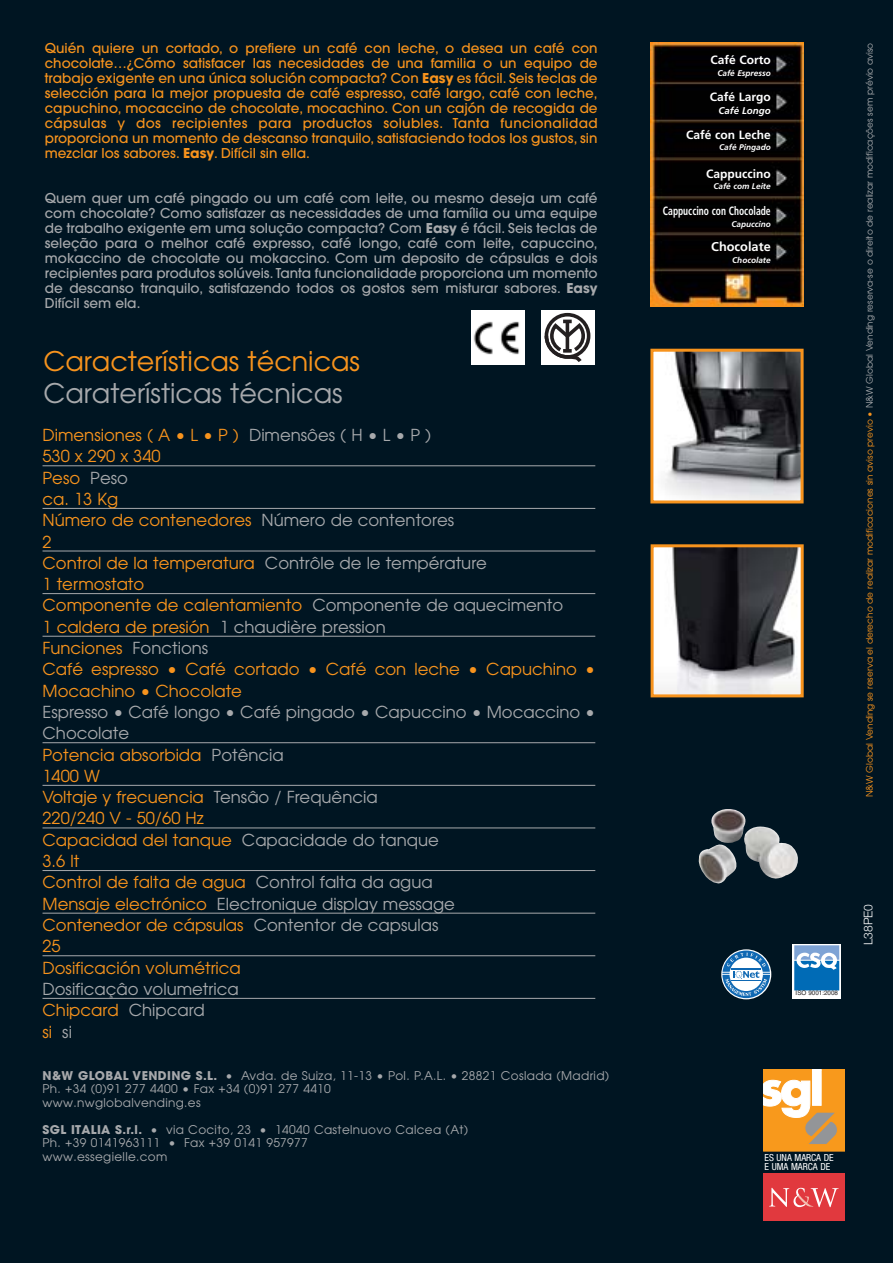
<style>
.page{position:relative;width:893px;height:1263px;background:#001522}
.page>*{position:absolute;margin:0;border:0;box-sizing:border-box;transform-origin:0 0}
.t1{font:27px "Avant Garde";color:#f7931d}
.t2{font:27px "Avant Garde";color:#a7a9ac}
.t3{font:16.5px/21.3px "Avant Garde";color:#a7a9ac}
.t4{font:16.5px/21.3px "Avant Garde";color:#f7931d}
.t5{font:500 13.5px/15px "Avant Garde";color:#f7931d;text-align:justify}
.t6{font:500 13.5px/15px "Avant Garde";color:#a7a9ac;text-align:justify}
.t7{font:700 12.75px "Frutiger";color:#fff}
.t8{font:12px/13.5px "Avant Garde";letter-spacing:.03em;color:#a7a9ac}
.t9{font:700 12px "Frutiger";color:#fff}
.t10{font:700 condensed 12px "Frutiger";color:#fff;scale:.8 1}
.t11{font:300 12px "Helvetica Neue";color:#fff}
.t12{font:condensed 9.75px/9px "Helvetica Neue";color:#fff}
.t13{font:italic 700 9.75px "Frutiger";color:#fff}
.t14{font:9px "Avant Garde";color:#f7931d}
.t15{font:italic 700 8.25px "Frutiger";color:#fff}
.t16{font:6.3px "Helvetica";color:#231f20}
.s1{font-weight:700}
.s2{color:#a7a9ac}
.s3{color:#f7931d}
</style>
<div class="page">
<hr style="left:43px;top:465px;width:552px;height:1px;background:#a7a9ac">
<hr style="left:43px;top:508px;width:552px;height:1px;background:#a7a9ac">
<hr style="left:43px;top:551px;width:552px;height:1px;background:#a7a9ac">
<hr style="left:43px;top:593px;width:552px;height:1px;background:#a7a9ac">
<hr style="left:43px;top:636px;width:552px;height:1px;background:#a7a9ac">
<hr style="left:43px;top:742px;width:552px;height:1px;background:#a7a9ac">
<hr style="left:43px;top:785px;width:552px;height:1px;background:#a7a9ac">
<hr style="left:43px;top:828px;width:552px;height:1px;background:#a7a9ac">
<hr style="left:43px;top:870px;width:552px;height:1px;background:#a7a9ac">
<hr style="left:43px;top:913px;width:552px;height:1px;background:#a7a9ac">
<hr style="left:43px;top:955px;width:552px;height:1px;background:#a7a9ac">
<hr style="left:43px;top:998px;width:552px;height:1px;background:#a7a9ac">
<img style="left:472px;top:311px;width:52px;height:54px">
<div style="left:541px;top:310px;width:53px;height:54px;background:#fff"></div>
<div style="left:545px;top:313px;width:45px;height:46px;border:4px solid #231f20;border-radius:50%"></div>
<svg style="left:545px;top:320px;width:42px;height:42px"></svg>
<svg style="left:793px;top:944px;width:48px;height:55px"></svg>
<svg style="left:794px;top:945px;width:45px;height:45px;background:#5095cb"></svg>
<svg style="left:722px;top:950px;width:48px;height:48px;background:#729abb"></svg>
<img style="left:698px;top:809px;width:100px;height:75px">
<div style="left:763px;top:1174px;width:82px;height:47px;background:#e1393e"></div>
<svg style="left:769px;top:1188px;width:70px;height:19px"></svg>
<div style="left:764px;top:1070px;width:81px;height:81px;background:#f8991c"></div>
<svg style="left:763px;top:1070px;width:74px;height:74px"></svg>
<img style="left:654px;top:353px;width:146px;height:146px">
<div style="left:650px;top:349px;width:154px;height:154px;border:3px solid #f7931d"></div>
<img style="left:655px;top:548px;width:145px;height:145px">
<div style="left:651px;top:544px;width:153px;height:153px;border:3px solid #f7931d"></div>
<img style="left:650px;top:43px;width:154px;height:264px">
<p class="t5" style="left:45px;top:41px;width:554px">Quién quiere un cortado, o prefiere un café con leche, o desea un café con chocolate…¿Cómo satisfacer las necesidades de una familia o un equipo de trabajo exigente en una única solución compacta? Con <span class="s1">Easy</span> es fácil. Seis teclas de selección para la mejor propuesta de café espresso, café largo, café con leche, capuchino, mocaccino de chocolate, mocachino. Con un cajón de recogida de cápsulas y dos recipientes para productos solubles. Tanta funcionalidad proporciona un momento de descanso tranquilo, satisfaciendo todos los gustos, sin mezclar los sabores. <span class="s1">Easy</span>. Difícil sin ella.</p>
<p class="t6" style="left:45px;top:191px;width:554px">Quem quer um café pingado ou um café com leite, ou mesmo deseja um café com chocolate? Como satisfazer as necessidades de uma família ou uma equipe de trabalho exigente em uma solução compacta? Com <span class="s1">Easy</span> é fácil. Seis teclas de seleção para o melhor café expresso, café longo, café com leite, capuccino, mokaccino de chocolate ou mokaccino. Com um deposito de cápsulas e dois recipientes para produtos solúveis. Tanta funcionalidade proporciona um momento de descanso tranquilo, satisfazendo todos os gostos sem misturar sabores. <span class="s1">Easy </span>Difícil sem ela.</p>
<h1 class="t1" style="left:43px;top:351px;width:318px">Características técnicas</h1>
<h1 class="t2" style="left:43px;top:382px;width:301px">Caraterísticas técnicas</h1>
<p class="t4" style="left:43px;top:426px;width:554px">Dimensiones ( A • L • P ) <span class="s2">Dimensôes ( H • L • P )<br></span>530 x 290 x 340<br>Peso <span class="s2">Peso<br></span>ca. 13 Kg<br>Número de contenedores <span class="s2">Número de contentores<br></span>2<br>Control de la temperatura <span class="s2">Contrôle de le température<br></span>1 termostato<br>Componente de calentamiento <span class="s2">Componente de aquecimento<br></span>1 caldera de presión <span class="s2">1 chaudière pression<br></span>Funciones <span class="s2">Fonctions<br></span>Café espresso • Café cortado • Café con leche • Capuchino •<br>Mocachino • Chocolate</p>
<p class="t3" style="left:43px;top:703px;width:554px">Espresso • Café longo • Café pingado • Capuccino • Mocaccino •<br>Chocolate<br><span class="s3">Potencia absorbida</span> Potência<br><span class="s3">1400 W<br>Voltaje y frecuencia</span> Tensâo / Frequência<br><span class="s3">220/240 V - 50/60 Hz<br>Capacidad del tanque</span> Capacidade do tanque<br><span class="s3">3.6 lt<br>Control de falta de agua</span> Control falta da agua<br><span class="s3">Mensaje electrónico</span> Electronique display message<br><span class="s3">Contenedor de cápsulas</span> Contentor de capsulas<br><span class="s3">25<br>Dosificación volumétrica</span></p>
<p class="t3" style="left:43px;top:980px;width:198px">Dosificaçâo volumetrica<br><span class="s3">Chipcard</span> Chipcard<br><span class="s3">si</span> si</p>
<p class="t8" style="left:43px;top:1070px;width:568px"><span class="s1">N&amp;W GLOBAL VENDING S.L.</span> • Avda. de Suiza, 11-13 • Pol. P.A.L. • 28821 Coslada (Madrid)<br>Ph. +34 (0)91 277 4400 • Fax +34 (0)91 277 4410<br>www.nwglobalvending.es</p>
<p class="t8" style="left:43px;top:1124px;width:427px"><span class="s1">SGL ITALIA S.r.l.</span> • via Cocito, 23 • 14040 Castelnuovo Calcea (At)<br>Ph. +39 0141963111 • Fax +39 0141 957977<br>www.essegielle.com</p>
<p class="t9" style="left:710px;top:55px;width:62px">Café Corto</p>
<p class="t15" style="left:717px;top:69px;width:55px">Café Espresso</p>
<p class="t9" style="left:710px;top:92px;width:63px">Café Largo</p>
<p class="t13" style="left:718px;top:107px;width:54px">Café Longo</p>
<p class="t9" style="left:686px;top:130px;width:86px">Café con Leche</p>
<p class="t15" style="left:719px;top:144px;width:53px">Café Pingado</p>
<p class="t9" style="left:706px;top:169px;width:66px">Cappuccino</p>
<p class="t15" style="left:713px;top:183px;width:59px">Café com Leite</p>
<p class="t10" style="left:663px;top:206px;width:136px">Cappuccino con Chocolade</p>
<p class="t15" style="left:731px;top:221px;width:41px">Capuccino</p>
<p class="t7" style="left:711px;top:241px;width:61px">Chocolate</p>
<p class="t15" style="left:732px;top:257px;width:40px">Chocolate</p>
<p class="t14" style="left:866px;top:797px;width:756px;rotate:-90deg">N&amp;W Global Vending se reserva el derecho de realizar modificaciones sin aviso previo • <span class="s2">N&amp;W Global Vending reserva-se o direito de realizar modificaçôes sem prévio aviso</span></p>
<p class="t16" style="left:796px;top:991px;width:44px">ISO 9001:2008</p>
<p class="t11" style="left:864px;top:945px;width:43px;rotate:-90deg">L38PE0</p>
<p class="t12" style="left:765px;top:1154px;width:71px">ES UNA MARCA DE<br>E UMA MARCA DE</p>
</div>
